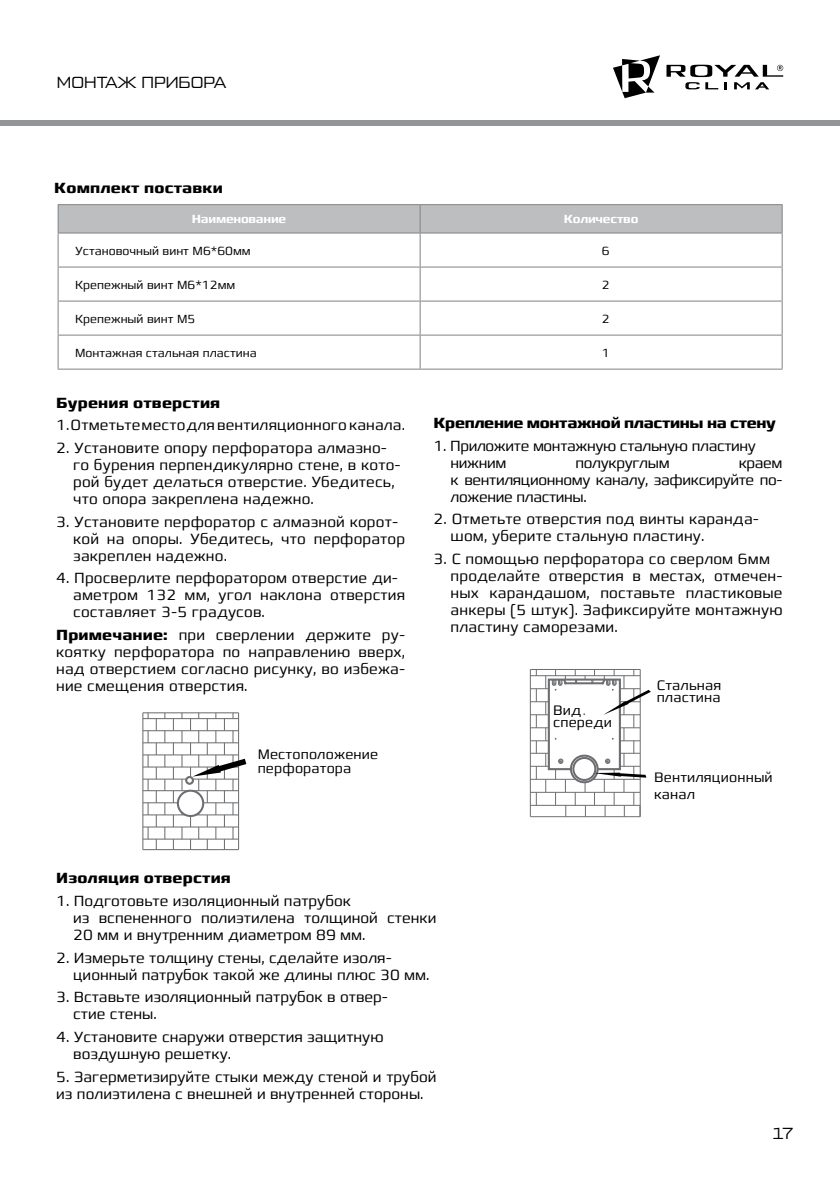
<style>
.page{position:relative;width:840px;height:1191px;background:#fff}
.page>*{position:absolute;margin:0;border:0;box-sizing:border-box;transform-origin:0 0}
.t1{font:16px "Tactic Sans";color:#000}
.t2{font:300 15px/17px "Francker CYR";letter-spacing:.01em;color:#000}
.t3{font:300 15px/17px "Francker CYR";letter-spacing:-.025em;color:#000}
.t4{font:700 15px "Francker CYR";letter-spacing:.01em;color:#000}
.t5{font:700 15px "Francker CYR";letter-spacing:-.025em;color:#000}
.t6{font:300 14px/12px "Francker CYR";letter-spacing:.01em;color:#000}
.t7{font:300 12px "Francker CYR";color:#000}
.t8{font:600 12px "Francker CYR";letter-spacing:-.02em;color:#fff}
.s1{font-weight:700}
</style>
<div class="page">
<div style="left:0;top:120px;width:839px;height:6px;background:#939598"></div>
<svg style="left:613px;top:55px;width:46px;height:43px"></svg>
<svg style="left:666px;top:65px;width:116px;height:24px"></svg>
<hr style="left:58px;top:204px;width:362px;height:1px;background:#808285">
<hr style="left:420px;top:204px;width:362px;height:1px;background:#808285">
<div style="left:58px;top:205px;width:724px;height:27px;background:#bcbec0"></div>
<hr style="left:58px;top:232px;width:362px;height:1px;background:#808285">
<hr style="left:58px;top:233px;width:1px;height:33px;background:#808285">
<hr style="left:420px;top:232px;width:362px;height:1px;background:#808285">
<hr style="left:419px;top:233px;width:1px;height:33px;background:#808285">
<hr style="left:781px;top:233px;width:1px;height:33px;background:#808285">
<hr style="left:58px;top:266px;width:362px;height:1px;background:#808285">
<hr style="left:58px;top:267px;width:1px;height:33px;background:#808285">
<hr style="left:420px;top:266px;width:362px;height:1px;background:#808285">
<hr style="left:419px;top:267px;width:1px;height:33px;background:#808285">
<hr style="left:781px;top:267px;width:1px;height:33px;background:#808285">
<hr style="left:58px;top:300px;width:362px;height:1px;background:#808285">
<hr style="left:58px;top:301px;width:1px;height:33px;background:#808285">
<hr style="left:420px;top:300px;width:362px;height:1px;background:#808285">
<hr style="left:419px;top:301px;width:1px;height:33px;background:#808285">
<hr style="left:781px;top:301px;width:1px;height:33px;background:#808285">
<hr style="left:58px;top:334px;width:362px;height:1px;background:#808285">
<hr style="left:58px;top:335px;width:1px;height:34px;background:#808285">
<hr style="left:420px;top:334px;width:362px;height:1px;background:#808285">
<hr style="left:419px;top:335px;width:1px;height:34px;background:#808285">
<hr style="left:781px;top:335px;width:1px;height:34px;background:#808285">
<hr style="left:58px;top:369px;width:362px;height:1px;background:#808285">
<hr style="left:420px;top:369px;width:362px;height:1px;background:#808285">
<hr style="left:143px;top:712px;width:95px;height:1px;background:#6d6e71">
<hr style="left:143px;top:849px;width:95px;height:1px;background:#6d6e71">
<hr style="left:142px;top:713px;width:1px;height:136px;background:#6d6e71">
<hr style="left:143px;top:838px;width:95px;height:1px;background:#6d6e71">
<hr style="left:143px;top:826px;width:95px;height:1px;background:#6d6e71">
<hr style="left:143px;top:814px;width:95px;height:1px;background:#6d6e71">
<hr style="left:143px;top:802px;width:95px;height:1px;background:#6d6e71">
<hr style="left:143px;top:790px;width:95px;height:1px;background:#6d6e71">
<hr style="left:143px;top:778px;width:95px;height:1px;background:#6d6e71">
<hr style="left:143px;top:766px;width:95px;height:1px;background:#6d6e71">
<hr style="left:143px;top:754px;width:95px;height:1px;background:#6d6e71">
<hr style="left:143px;top:742px;width:95px;height:1px;background:#6d6e71">
<hr style="left:143px;top:730px;width:95px;height:1px;background:#6d6e71">
<hr style="left:143px;top:718px;width:95px;height:1px;background:#6d6e71">
<svg style="left:173px;top:790px;width:1px;height:12px"></svg>
<svg style="left:156px;top:815px;width:1px;height:12px"></svg>
<svg style="left:156px;top:790px;width:1px;height:13px"></svg>
<svg style="left:156px;top:767px;width:1px;height:12px"></svg>
<svg style="left:156px;top:743px;width:1px;height:12px"></svg>
<svg style="left:181px;top:827px;width:1px;height:12px"></svg>
<svg style="left:181px;top:755px;width:1px;height:12px"></svg>
<svg style="left:181px;top:730px;width:1px;height:13px"></svg>
<svg style="left:164px;top:827px;width:1px;height:12px"></svg>
<svg style="left:164px;top:803px;width:1px;height:12px"></svg>
<svg style="left:164px;top:755px;width:1px;height:12px"></svg>
<svg style="left:164px;top:730px;width:1px;height:13px"></svg>
<svg style="left:147px;top:827px;width:1px;height:12px"></svg>
<svg style="left:147px;top:803px;width:1px;height:12px"></svg>
<svg style="left:147px;top:755px;width:1px;height:12px"></svg>
<svg style="left:147px;top:730px;width:1px;height:13px"></svg>
<div style="left:186px;top:776px;width:7px;height:8px;border:1px solid #6d6e71;border-radius:50%"></div>
<svg style="left:190px;top:713px;width:56px;height:136px"></svg>
<div style="left:177px;top:789px;width:27px;height:28px;background:#fff;border:2px solid #6d6e71;border-radius:50%"></div>
<hr style="left:530px;top:816px;width:110px;height:1px;background:#727275">
<hr style="left:530px;top:669px;width:110px;height:1px;background:#6d6e71">
<hr style="left:529px;top:669px;width:1px;height:147px;background:#6d6e71">
<hr style="left:530px;top:805px;width:110px;height:1px;background:#6d6e71">
<hr style="left:530px;top:792px;width:110px;height:1px;background:#6d6e71">
<hr style="left:530px;top:779px;width:110px;height:1px;background:#6d6e71">
<hr style="left:530px;top:766px;width:110px;height:1px;background:#6d6e71">
<hr style="left:530px;top:753px;width:110px;height:1px;background:#6d6e71">
<hr style="left:530px;top:740px;width:110px;height:1px;background:#6d6e71">
<hr style="left:530px;top:727px;width:110px;height:1px;background:#6d6e71">
<hr style="left:530px;top:714px;width:110px;height:1px;background:#6d6e71">
<hr style="left:530px;top:701px;width:110px;height:1px;background:#6d6e71">
<hr style="left:530px;top:688px;width:110px;height:1px;background:#6d6e71">
<hr style="left:530px;top:675px;width:110px;height:1px;background:#6d6e71">
<svg style="left:535px;top:792px;width:1px;height:13px"></svg>
<svg style="left:535px;top:766px;width:1px;height:13px"></svg>
<svg style="left:535px;top:741px;width:1px;height:12px"></svg>
<svg style="left:535px;top:715px;width:1px;height:13px"></svg>
<svg style="left:535px;top:688px;width:1px;height:13px"></svg>
<svg style="left:545px;top:669px;width:105px;height:147px"></svg>
<p class="t1" style="left:57px;top:74px;width:171px">МОНТАЖ ПРИБОРА</p>
<p class="t4" style="left:54px;top:178px;width:170px">Комплект поставки</p>
<p class="t8" style="left:192px;top:212px;width:96px">Наименование</p>
<p class="t8" style="left:563px;top:212px;width:76px">Количество</p>
<p class="t7" style="left:75px;top:243px;width:177px">Установочный винт М6*60мм</p>
<p class="t7" style="left:601px;top:243px;width:9px">6</p>
<p class="t7" style="left:75px;top:277px;width:161px">Крепежный винт М6*12мм</p>
<p class="t7" style="left:601px;top:277px;width:9px">2</p>
<p class="t7" style="left:75px;top:311px;width:122px">Крепежный винт М5</p>
<p class="t7" style="left:601px;top:311px;width:9px">2</p>
<p class="t7" style="left:75px;top:345px;width:183px">Монтажная стальная пластина</p>
<p class="t7" style="left:601px;top:345px;width:9px">1</p>
<p class="t4" style="left:56px;top:393px;width:165px">Бурения отверстия</p>
<p class="t2" style="left:56px;top:417px;width:350px">1. Отметьте место для вентиляционного канала.</p>
<p class="t2" style="left:73px;top:440px;width:329px;text-indent:-17px">2. Установите опору перфоратора алмазно&shy;го бурения перпендикулярно стене, в кото&shy;рой будет делаться отверстие. Убедитесь, что опора закреплена надежно.</p>
<p class="t2" style="left:73px;top:513px;width:333px;text-indent:-17px">3. Установите перфоратор с алмазной корот&shy;кой на опоры. Убедитесь, что перфоратор закреплен надежно.</p>
<p class="t2" style="left:73px;top:570px;width:333px;text-indent:-17px">4. Просверлите перфоратором отверстие ди&shy;аметром 132 мм, угол наклона отверстия составляет 3-5 градусов.</p>
<p class="t2" style="left:56px;top:627px;width:350px;text-align:justify"><span class="s1">Примечание:</span> при сверлении держите ру&shy;коятку перфоратора по направлению вверх, над отверстием согласно рисунку, во избежа&shy;ние смещения отверстия.</p>
<p class="t6" style="left:257px;top:747px;width:122px;line-height:14px">Местоположение перфоратора</p>
<p class="t5" style="left:433px;top:414px;width:343px">Крепление монтажной пластины на стену</p>
<p class="t3" style="left:450px;top:437px;width:307px;text-indent:-17px">1. Приложите монтажную стальную пластину нижним</p>
<p class="t2" style="left:450px;top:454px;width:333px;text-align:justify;text-indent:288px">краем к вентиляционному каналу, зафиксируйте по&shy;ложение пластины.</p>
<p class="t2" style="left:450px;top:511px;width:310px;text-indent:-17px">2. Отметьте отверстия под винты каранда&shy;шом, уберите стальную пластину.</p>
<p class="t2" style="left:450px;top:551px;width:333px;text-indent:-17px">3. С помощью перфоратора со сверлом 6мм проделайте отверстия в местах, отмечен&shy;ных карандашом, поставьте пластиковые анкеры (5 штук). Зафиксируйте монтажную пластину саморезами.</p>
<p class="t3" style="left:575px;top:454px;width:95px">полукруглым</p>
<p class="t6" style="left:552px;top:704px;width:60px">Вид спереди</p>
<p class="t6" style="left:656px;top:679px;width:66px">Стальная пластина</p>
<p class="t6" style="left:653px;top:768px;width:120px;line-height:17px">Вентиляционный канал</p>
<p class="t4" style="left:56px;top:868px;width:176px">Изоляция отверстия</p>
<p class="t2" style="left:73px;top:892px;width:364px;text-indent:-17px">1. Подготовьте изоляционный патрубок<br>из вспененного полиэтилена толщиной стенки<br>20 мм и внутренним диаметром 89 мм.</p>
<p class="t2" style="left:73px;top:949px;width:358px;text-indent:-17px">2. Измерьте толщину стены, сделайте изоля&shy;ционный патрубок такой же длины плюс 30 мм.</p>
<p class="t2" style="left:73px;top:989px;width:316px;text-indent:-17px">3. Вставьте изоляционный патрубок в отвер&shy;стие стены.</p>
<p class="t2" style="left:73px;top:1028px;width:312px;text-indent:-17px">4. Установите снаружи отверстия защитную воздушную решетку.</p>
<p class="t2" style="left:56px;top:1068px;width:381px">5. Загерметизируйте стыки между стеной и трубой из полиэтилена с внешней и внутренней стороны.</p>
<p class="t1" style="left:772px;top:1124px;width:22px">17</p>
</div>
